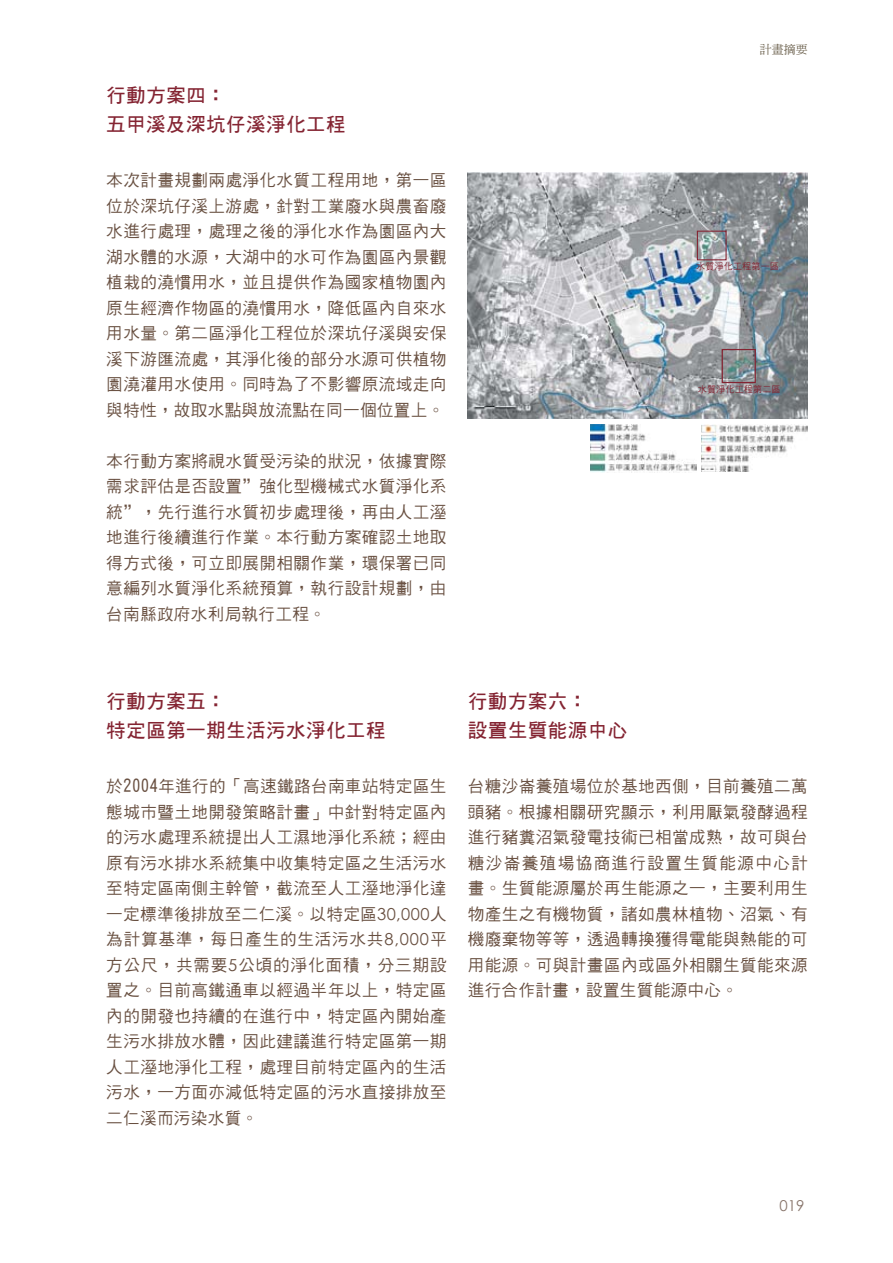
<style>
.page{position:relative;width:893px;height:1263px;background:#fff}
.page>*{position:absolute;margin:0;border:0;box-sizing:border-box;transform-origin:0 0}
.t1{font:19.5px/29.2px "DF Hei Bd HK BF";letter-spacing:.025em;color:#842432}
.t2{font:16.5px/25.5px "DF Hei Md HK BF";letter-spacing:.03em;color:#684f40;text-align:justify}
.t3{font:15px "Century Gothic";color:#87746a}
.t4{font:12px "DF Ming Md HK BF";color:#695e4a}
.t5{font:9px "DF Hei Md HK BF";letter-spacing:.025em;color:#842432}
.s1{font-family:"Century Gothic"}
</style>
<div class="page">
<img style="left:468px;top:173px;width:337px;height:246px">
<img style="left:590px;top:425px;width:106px;height:48px">
<img style="left:701px;top:425px;width:107px;height:46px">
<div style="left:697px;top:231px;width:30px;height:29px;border:1px solid #842432"></div>
<div style="left:722px;top:349px;width:34px;height:34px;border:1px solid #842432"></div>
<p class="t1" style="left:106px;top:80px;width:241px">行動方案四：<br>五甲溪及深坑仔溪淨化工程</p>
<p class="t2" style="left:106px;top:168px;width:342px">本次計畫規劃兩處淨化水質工程用地，第一區位於深坑仔溪上游處，針對工業廢水與農畜廢水進行處理，處理之後的淨化水作為園區內大湖水體的水源，大湖中的水可作為園區內景觀植栽的澆慣用水，並且提供作為國家植物園內原生經濟作物區的澆慣用水，降低區內自來水用水量。第二區淨化工程位於深坑仔溪與安保溪下游匯流處，其淨化後的部分水源可供植物園澆灌用水使用。同時為了不影響原流域走向與特性，故取水點與放流點在同一個位置上。</p>
<p class="t2" style="left:106px;top:448px;width:342px">本行動方案將視水質受污染的狀況，依據實際需求評估是否設置”強化型機械式水質淨化系統”，先行進行水質初步處理後，再由人工溼地進行後續進行作業。本行動方案確認土地取得方式後，可立即展開相關作業，環保署已同意編列水質淨化系統預算，執行設計規劃，由台南縣政府水利局執行工程。</p>
<p class="t4" style="left:760px;top:44px;width:49px">計畫摘要</p>
<p class="t5" style="left:696px;top:262px;width:84px">水質淨化工程第一區</p>
<p class="t5" style="left:698px;top:385px;width:84px">水質淨化工程第二區</p>
<p class="t1" style="left:106px;top:686px;width:281px">行動方案五：<br>特定區第一期生活污水淨化工程</p>
<p class="t2" style="left:106px;top:774px;width:342px">於2004年進行的「高速鐵路台南車站特定區生態城市暨土地開發策略計畫」中針對特定區內的污水處理系統提出人工濕地淨化系統；經由原有污水排水系統集中收集特定區之生活污水至特定區南側主幹管，截流至人工溼地淨化達一定標準後排放至二仁溪。以特定區<span class="s1">30,000</span>人為計算基準，每日產生的生活污水共<span class="s1">8,000</span>平方公尺，共需要<span class="s1">5</span>公頃的淨化面積，分三期設置之。目前高鐵通車以經過半年以上，特定區內的開發也持續的在進行中，特定區內開始產生污水排放水體，因此建議進行特定區第一期人工溼地淨化工程，處理目前特定區內的生活污水，一方面亦減低特定區的污水直接排放至二仁溪而污染水質。</p>
<p class="t1" style="left:468px;top:686px;width:161px">行動方案六：<br>設置生質能源中心</p>
<p class="t2" style="left:468px;top:774px;width:342px">台糖沙崙養殖場位於基地西側，目前養殖二萬頭豬。根據相關研究顯示，利用厭氣發酵過程進行豬糞沼氣發電技術已相當成熟，故可與台糖沙崙養殖場協商進行設置生質能源中心計畫。生質能源屬於再生能源之一，主要利用生物產生之有機物質，諸如農林植物、沼氣、有機廢棄物等等，透過轉換獲得電能與熱能的可用能源。可與計畫區內或區外相關生質能來源進行合作計畫，設置生質能源中心。</p>
<p class="t3" style="left:779px;top:1195px;width:26px">019</p>
</div>
